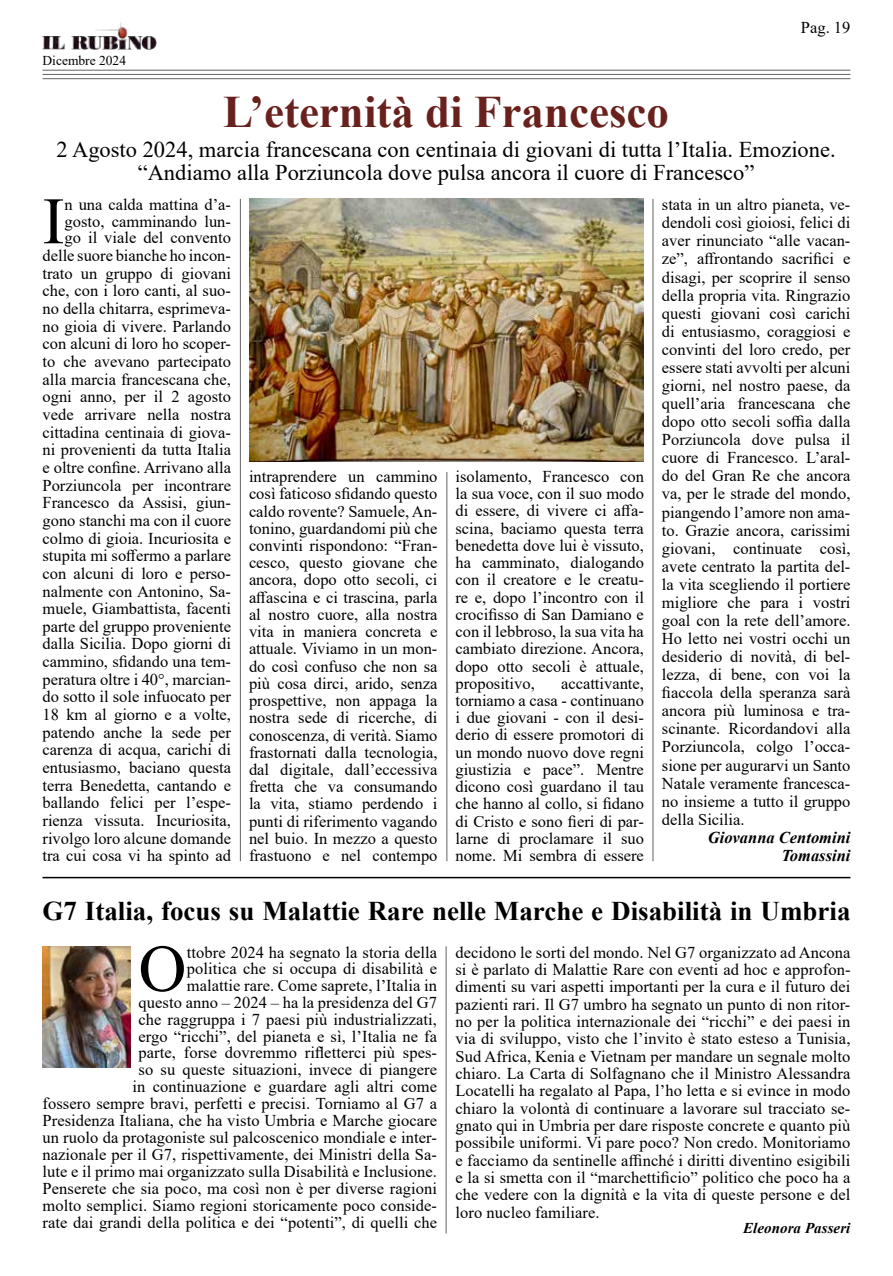
<style>
.page{position:relative;width:893px;height:1276px;background:#fff}
.page>*{position:absolute;margin:0;border:0;box-sizing:border-box;transform-origin:0 0}
.t1{font:66.3px "Times New Roman";color:#000}
.t2{font:700 45px "Times New Roman";color:#69211d}
.t3{font:700 27px "Times New Roman";color:#000}
.t4{font:22.5px/22.5px "Times New Roman";color:#000;text-align:center}
.t5{font:16.5px/17.2px "Times New Roman";color:#000;text-align:justify}
.t6{font:italic 700 16.5px/18px "Times New Roman";color:#000;text-align:right}
.t7{font:italic 700 15px "Times New Roman";letter-spacing:.005em;color:#000}
.t8{font:13.5px "Times New Roman";color:#000}
</style>
<div class="page">
<hr style="left:43px;top:70px;width:807px;height:1px;background:#646363">
<hr style="left:43px;top:74px;width:807px;height:1px;background:#646363">
<hr style="left:43px;top:78px;width:807px;height:1px;background:#646363">
<img style="left:43px;top:22px;width:113px;height:28px">
<img style="left:249px;top:199px;width:395px;height:262px">
<hr style="left:240px;top:199px;width:1px;height:662px;background:#646363">
<hr style="left:653px;top:199px;width:1px;height:662px;background:#646363">
<hr style="left:446px;top:472px;width:1px;height:389px;background:#646363">
<img style="left:43px;top:946px;width:87px;height:121px">
<hr style="left:43px;top:877px;width:807px;height:1px;background:#000">
<hr style="left:446px;top:946px;width:1px;height:287px;background:#646363">
<p class="t8" style="left:43px;top:51px;width:85px">Dicembre 2024</p>
<p class="t5" style="left:801px;top:18px;width:51px">Pag. 19</p>
<h2 class="t2" style="left:223px;top:80px;width:447px">L’eternità di Francesco</h2>
<h3 class="t4" style="left:56px;top:138px;width:781px">2 Agosto 2024, marcia francescana con centinaia di giovani di tutta l’Italia. Emozione. “Andiamo alla Porziuncola dove pulsa ancora il cuore di Francesco”</h3>
<p class="t5" style="left:43px;top:195px;width:190px;text-align:right">n una calda mattina d’a&shy;gosto, camminando lun-<br>go il viale del convento delle suore bianche ho incon&shy;trato un gruppo di giovani che, con i loro canti, al suo&shy;no della chitarra, esprimeva&shy;no gioia di vivere. Parlando con alcuni di loro ho scoper&shy;to che avevano partecipato alla marcia francescana che, ogni anno, per il 2 agosto vede arrivare nella nostra cittadina centinaia di giova&shy;ni provenienti da tutta Italia e oltre confine. Arrivano alla<br>Porziuncola per incontrare<br>Francesco da Assisi, giun&shy;gono stanchi ma con il cuore colmo di gioia. Incuriosita e stupita mi soffermo a parlare con alcuni di loro e perso&shy;nalmente con Antonino, Sa&shy;muele, Giambattista, facenti parte del gruppo proveniente dalla Sicilia. Dopo giorni di cammino, sfidando una tem&shy;peratura oltre i 40°, marcian&shy;do sotto il sole infuocato per<br>18 km al giorno e a volte, patendo anche la sede per carenza di acqua, carichi di entusiasmo, baciano questa terra Benedetta, cantando e ballando felici per l’espe&shy;rienza vissuta. Incuriosita, rivolgo loro alcune domande tra cui cosa vi ha spinto ad</p>
<h1 class="t1" style="left:43px;top:174px;width:24px">I</h1>
<p class="t5" style="left:249px;top:467px;width:190px">intraprendere un cammino così faticoso sfidando questo caldo rovente? Samuele, An&shy;tonino, guardandomi più che convinti rispondono: “Fran&shy;cesco, questo giovane che ancora, dopo otto secoli, ci affascina e ci trascina, parla al nostro cuore, alla nostra vita in maniera concreta e attuale. Viviamo in un mon&shy;do così confuso che non sa più cosa dirci, arido, senza prospettive, non appaga la nostra sede di ricerche, di conoscenza, di verità. Siamo frastornati dalla tecnologia, dal digitale, dall’eccessiva fretta che va consumando la vita, stiamo perdendo i punti di riferimento vagando nel buio. In mezzo a questo frastuono e nel contempo</p>
<p class="t5" style="left:455px;top:467px;width:190px">isolamento, Francesco con la sua voce, con il suo modo di essere, di vivere ci affa&shy;scina, baciamo questa terra benedetta dove lui è vissuto, ha camminato, dialogando con il creatore e le creatu&shy;re e, dopo l’incontro con il crocifisso di San Damiano e con il lebbroso, la sua vita ha cambiato direzione. Ancora, dopo otto secoli è attuale, propositivo,</p>
<p class="t5" style="left:455px;top:674px;width:190px;text-indent:106px">accattivante, torniamo a casa - continuano i due giovani - con il desi&shy;derio di essere promotori di un mondo nuovo dove regni giustizia e pace”. Mentre dicono così guardano il tau che hanno al collo, si fidano di Cristo e sono fieri di par&shy;larne di proclamare il suo nome. Mi sembra di essere</p>
<p class="t5" style="left:662px;top:195px;width:190px;line-height:18px">stata in un altro pianeta, ve&shy;dendoli così gioiosi, felici di aver rinunciato “alle vacan&shy;ze”, affrontando sacrifici e disagi, per scoprire il senso della propria vita. Ringrazio questi giovani così carichi di entusiasmo, coraggiosi e convinti del loro credo, per essere stati avvolti per alcuni giorni, nel nostro paese, da quell’aria francescana che dopo otto secoli soffia dalla Porziuncola dove pulsa il cuore di Francesco. L’aral&shy;do del Gran Re che ancora va, per le strade del mondo, piangendo l’amore non ama&shy;to. Grazie ancora, carissimi giovani, continuate così, avete centrato la partita del&shy;la vita scegliendo il portiere migliore che para i vostri goal con la rete dell’amore.<br>Ho letto nei vostri occhi un desiderio di novità, di bel&shy;lezza, di bene, con voi la fiaccola della speranza sarà ancora più luminosa e tra&shy;scinante. Ricordandovi alla Porziuncola, colgo l’occa&shy;sione per augurarvi un Santo Natale veramente francesca&shy;no insieme a tutto il gruppo della Sicilia.</p>
<p class="t6" style="left:708px;top:828px;width:144px">Giovanna Centomini<br>Tomassini</p>
<h3 class="t3" style="left:43px;top:891px;width:809px">G7 Italia, focus su Malattie Rare nelle Marche e Disabilità in Umbria</h3>
<h1 class="t1" style="left:139px;top:922px;width:49px">O</h1>
<p class="t5" style="left:43px;top:943px;width:396px;line-height:16.8px;text-align:right">ttobre 2024 ha segnato la storia della<br>politica che si occupa di disabilità e<br>malattie rare. Come saprete, l’Italia in<br>questo anno – 2024 – ha la presidenza del G7<br>che raggruppa i 7 paesi più industrializzati,<br>ergo “ricchi”, del pianeta e sì, l’Italia ne fa<br>parte, forse dovremmo rifletterci più spes-<br>so su queste situazioni, invece di piangere<br>in continuazione e guardare agli altri come<br>fossero sempre bravi, perfetti e precisi. Torniamo al G7 a Presidenza Italiana, che ha visto Umbria e Marche giocare un ruolo da protagoniste sul palcoscenico mondiale e inter&shy;nazionale per il G7, rispettivamente, dei Ministri della Sa&shy;lute e il primo mai organizzato sulla Disabilità e Inclusione.<br>Penserete che sia poco, ma così non è per diverse ragioni molto semplici. Siamo regioni storicamente poco conside&shy;rate dai grandi della politica e dei “potenti”, di quelli che</p>
<p class="t5" style="left:455px;top:943px;width:397px">decidono le sorti del mondo. Nel G7 organizzato ad Ancona si è parlato di Malattie Rare con eventi ad hoc e approfon&shy;dimenti su vari aspetti importanti per la cura e il futuro dei pazienti rari. Il G7 umbro ha segnato un punto di non ritor&shy;no per la politica internazionale dei “ricchi” e dei paesi in via di sviluppo, visto che l’invito è stato esteso a Tunisia, Sud Africa, Kenia e Vietnam per mandare un segnale molto chiaro. La Carta di Solfagnano che il Ministro Alessandra Locatelli ha regalato al Papa, l’ho letta e si evince in modo chiaro la volontà di continuare a lavorare sul tracciato se&shy;gnato qui in Umbria per dare risposte concrete e quanto più possibile uniformi. Vi pare poco? Non credo. Monitoriamo e facciamo da sentinelle affinché i diritti diventino esigibili e la si smetta con il “marchettificio” politico che poco ha a che vedere con la dignità e la vita di queste persone e del loro nucleo familiare.</p>
<p class="t7" style="left:743px;top:1218px;width:109px">Eleonora Passeri</p>
</div>
